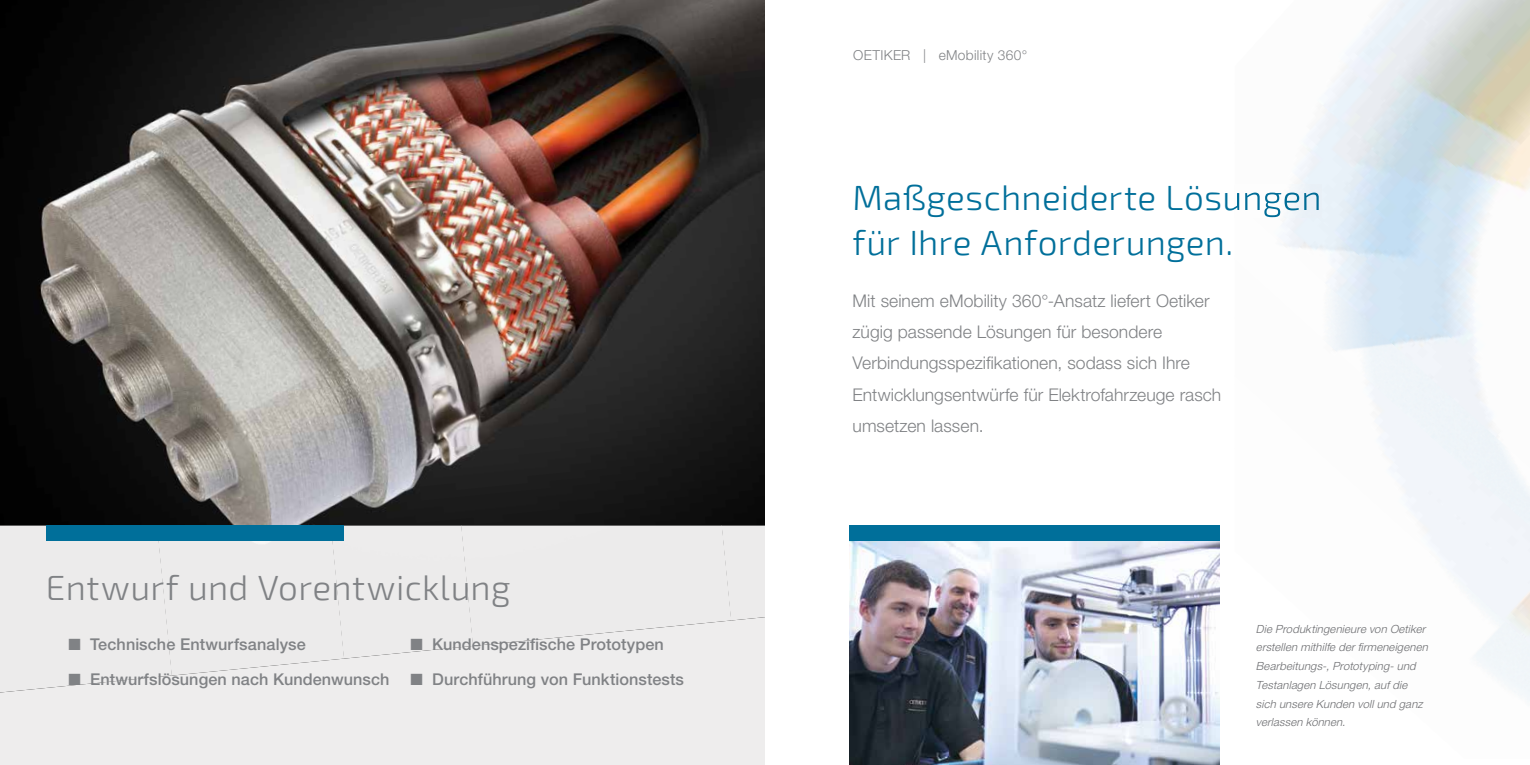
<style>
.page{position:relative;width:1530px;height:765px;background:#fff}
.page>*{position:absolute;margin:0;border:0;box-sizing:border-box;transform-origin:0 0}
.t1{font:300 35px/45px "Exo 2";letter-spacing:.01em;color:#006f9a}
.t2{font:300 35px "Exo 2";letter-spacing:.01em;color:#808285}
.t3{font:300 17.5px/31.2px "Helvetica Neue LTW1 G";letter-spacing:.005em;color:#808285}
.t4{font:500 16.25px "Helvetica Neue LTW1 G";letter-spacing:.005em;color:#808285}
.t5{font:300 13.75px "Helvetica Neue LTW1 G";letter-spacing:.02em;color:#808285}
.t6{font:italic 300 11.25px/18.8px "Helvetica Neue LTW1 G";color:#6d6e71}
</style>
<div class="page">
<img style="left:0;top:0;width:765px;height:526px">
<div style="left:0;top:621px;width:765px;height:144px;background:#eeeded"></div>
<div style="left:0;top:526px;width:172px;height:167px;background:#ecebeb"></div>
<div style="left:157px;top:541px;width:187px;height:135px;background:#ecebeb"></div>
<div style="left:331px;top:526px;width:142px;height:133px;background:#ecebeb"></div>
<div style="left:461px;top:526px;width:270px;height:120px;background:#ecebeb"></div>
<div style="left:722px;top:526px;width:43px;height:95px;background:#ecebeb"></div>
<img style="left:1284px;top:83px;width:246px;height:151px">
<img style="left:1336px;top:0;width:194px;height:176px">
<img style="left:1405px;top:0;width:125px;height:117px">
<svg style="left:1400px;top:0;width:10px;height:5px"></svg>
<img style="left:1235px;top:185px;width:87px;height:32px">
<div style="left:849px;top:526px;width:371px;height:21px;background:#006f9a"></div>
<img style="left:849px;top:542px;width:371px;height:223px">
<div style="left:46px;top:526px;width:298px;height:15px;background:#006f9a"></div>
<h1 class="t2" style="left:46px;top:564px;width:466px">Entwurf und Vorentwicklung</h1>
<p class="t4" style="left:68px;top:634px;width:239px">■ Technische Entwurfsanalyse</p>
<p class="t4" style="left:68px;top:669px;width:323px">■ Entwurfslösungen nach Kundenwunsch</p>
<p class="t4" style="left:411px;top:634px;width:255px">■ Kundenspezifische Prototypen</p>
<p class="t4" style="left:411px;top:669px;width:275px">■ Durchführung von Funktionstests</p>
<p class="t5" style="left:853px;top:47px;width:176px">OETIKER | eMobility 360°</p>
<h1 class="t1" style="left:853px;top:174px;width:470px">Maßgeschneiderte Lösungen für Ihre Anforderungen.</h1>
<p class="t3" style="left:853px;top:285px;width:370px">Mit seinem eMobility 360°‑Ansatz liefert Oetiker zügig passende Lösungen für besondere Verbindungsspezifikationen, sodass sich Ihre Entwicklungsentwürfe für Elektrofahrzeuge rasch umsetzen lassen.</p>
<p class="t6" style="left:1256px;top:619px;width:176px">Die Produktingenieure von Oetiker erstellen mithilfe derfirmeneigenen<br>Bearbeitungs‑,Prototyping‑und<br>Testanlagen Lösungen,aufdie sich unsere Kunden vollund ganz verlassen können.</p>
</div>
